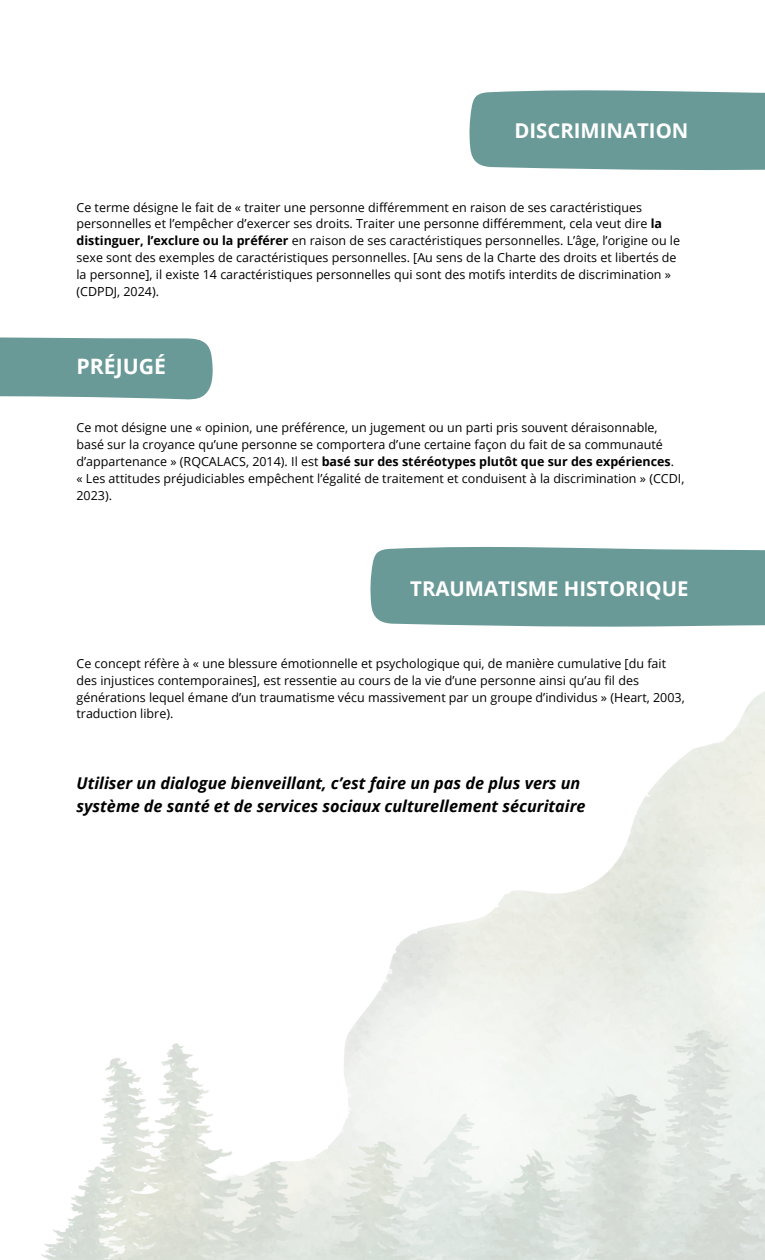
<style>
.page{position:relative;width:765px;height:1260px;background:#fff}
.page>*{position:absolute;margin:0;border:0;box-sizing:border-box;transform-origin:0 0}
.t1{font:700 21.25px "Open Sans";color:#fff}
.t2{font:700 20.38px "Open Sans";color:#fff}
.t3{font:italic 700 16.25px/22.5px "Open Sans";color:#000}
.t4{font:12.5px/16.9px "Open Sans";color:#000}
.s1{font-weight:700}
</style>
<div class="page">
<div style="left:469px;top:90px;width:296px;height:80px;background:#699a97"></div>
<svg style="left:0;top:337px;width:213px;height:63px;background:#73a09e"></svg>
<img style="left:41px;top:692px;width:724px;height:568px">
<div style="left:370px;top:547px;width:395px;height:80px;background:#699a97"></div>
<p class="t2" style="left:514px;top:116px;width:175px">DISCRIMINATION</p>
<h1 class="t4" style="left:76px;top:198px;width:605px">Ce terme désigne le fait de « traiter une personne différemment en raison de ses caractéristiques personnelles et l’empêcher d’exercer ses droits. Traiter une personne différemment, cela veut dire <span class="s1">la distinguer, l’exclure ou la préférer</span> en raison de ses caractéristiques personnelles. L’âge, l’origine ou le sexe sont des exemples de caractéristiques personnelles. [Au sens de la Charte des droits et libertés de la personne], il existe 14 caractéristiques personnelles qui sont des motifs interdits de discrimination » (CDPDJ, 2024).</h1>
<h1 class="t1" style="left:76px;top:352px;width:91px">PRÉJUGÉ</h1>
<p class="t4" style="left:76px;top:419px;width:599px">Ce mot désigne une « opinion, une préférence, un jugement ou un parti pris souvent déraisonnable, basé sur la croyance qu’une personne se comportera d’une certaine façon du fait de sa communauté d’appartenance » (RQCALACS, 2014). Il est <span class="s1">basé sur des stéréotypes plutôt que sur des expériences</span>.</p>
<p class="t4" style="left:76px;top:470px;width:609px">« Les attitudes préjudiciables empêchent l’égalité de traitement et conduisent à la discrimination » (CCDI,<br>2023).</p>
<p class="t2" style="left:410px;top:574px;width:280px">TRAUMATISME HISTORIQUE</p>
<p class="t4" style="left:76px;top:654px;width:610px">Ce concept réfère à « une blessure émotionnelle et psychologique qui, de manière cumulative [du fait des injustices contemporaines], est ressentie au cours de la vie d’une personne ainsi qu’au fil des générations lequel émane d’un traumatisme vécu massivement par un groupe d’individus » (Heart, 2003, traduction libre).</p>
<p class="t3" style="left:76px;top:771px;width:511px">Utiliser un dialogue bienveillant, c’est faire un pas de plus vers un système de santé et de services sociaux culturellement sécuritaire</p>
</div>
